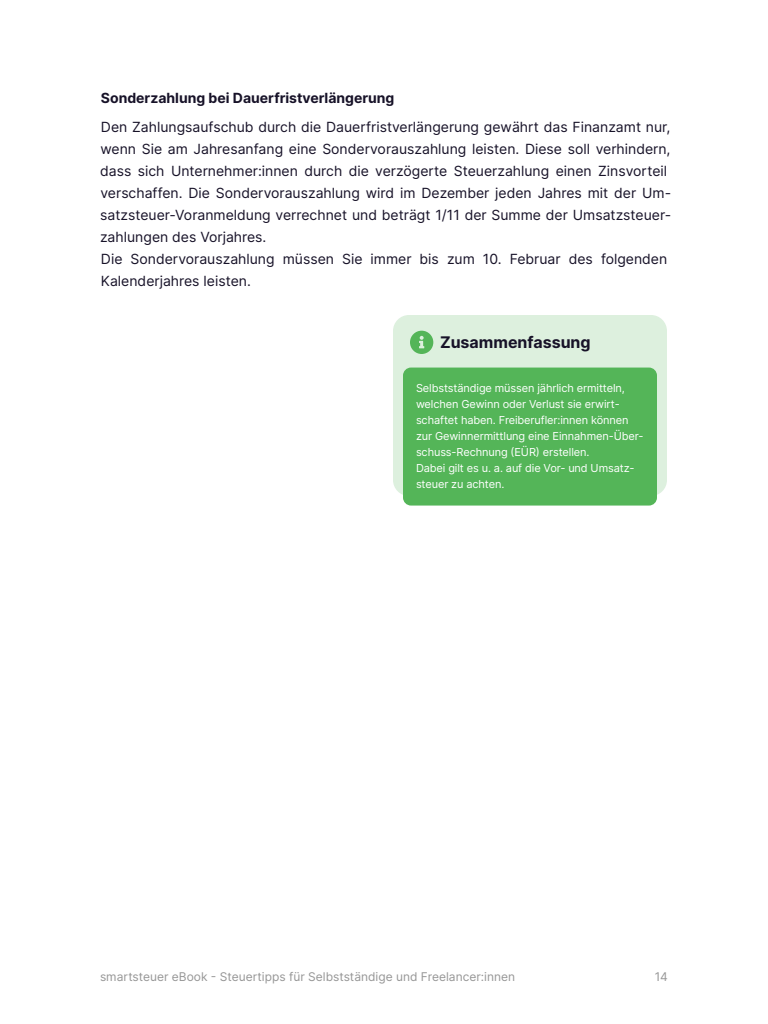
<style>
.page{position:relative;width:768px;height:1024px;background:#fff}
.page>*{position:absolute;margin:0;border:0;box-sizing:border-box;transform-origin:0 0}
.t1{font:700 16px "Inter";color:#171228}
.t2{font:14px/22px "Inter";color:#171228}
.t3{font:700 14px "Inter";color:#171228}
.t4{font:12px "Inter";color:#969696}
.t5{font:11px/16px "Inter";letter-spacing:-.01em;color:#fff}
</style>
<div class="page">
<div style="left:393px;top:315px;width:274px;height:181px;background:#ddf0de;border-radius:16px"></div>
<div style="left:403px;top:368px;width:254px;height:138px;background:#54b558;border-radius:8px"></div>
<svg style="left:410px;top:331px;width:23px;height:23px"></svg>
<p class="t3" style="left:101px;top:87px;width:295px">Sonderzahlung bei Dauerfristverlängerung</p>
<p class="t2" style="left:100px;top:116px;width:573px">Den Zahlungsaufschub durch die Dauerfristverlängerung gewährt das Finanzamt nur, wenn Sie am Jahresanfang eine Sondervorauszahlung leisten. Diese soll verhindern, dass sich Unternehmer:innen durch die verzögerte Steuerzahlung einen Zinsvorteil verschaffen. Die Sondervorauszahlung wird im Dezember jeden Jahres mit der Um&shy;satzsteuer-Voranmeldung verrechnet und beträgt 1/11 der Summe der Umsatzsteuer&shy;zahlungen des Vorjahres.<br>Die Sondervorauszahlung müssen Sie immer bis zum 10. Februar des folgenden Kalenderjahres leisten.</p>
<p class="t1" style="left:440px;top:330px;width:152px">Zusammenfassung</p>
<p class="t5" style="left:416px;top:380px;width:229px">Selbstständige müssen jährlich ermitteln, welchen Gewinn oder Verlust sie erwirt&shy;schaftet haben. Freiberufler:innen können zur Gewinnermittlung eine Einnahmen-Über&shy;schuss-Rechnung (EÜR) erstellen.<br>Dabei gilt es u. a. auf die Vor- und Umsatz&shy;steuer zu achten.</p>
<p class="t4" style="left:100px;top:968px;width:417px">smartsteuer eBook - Steuertipps für Selbstständige und Freelancer:innen</p>
<p class="t4" style="left:655px;top:968px;width:15px">14</p>
</div>
